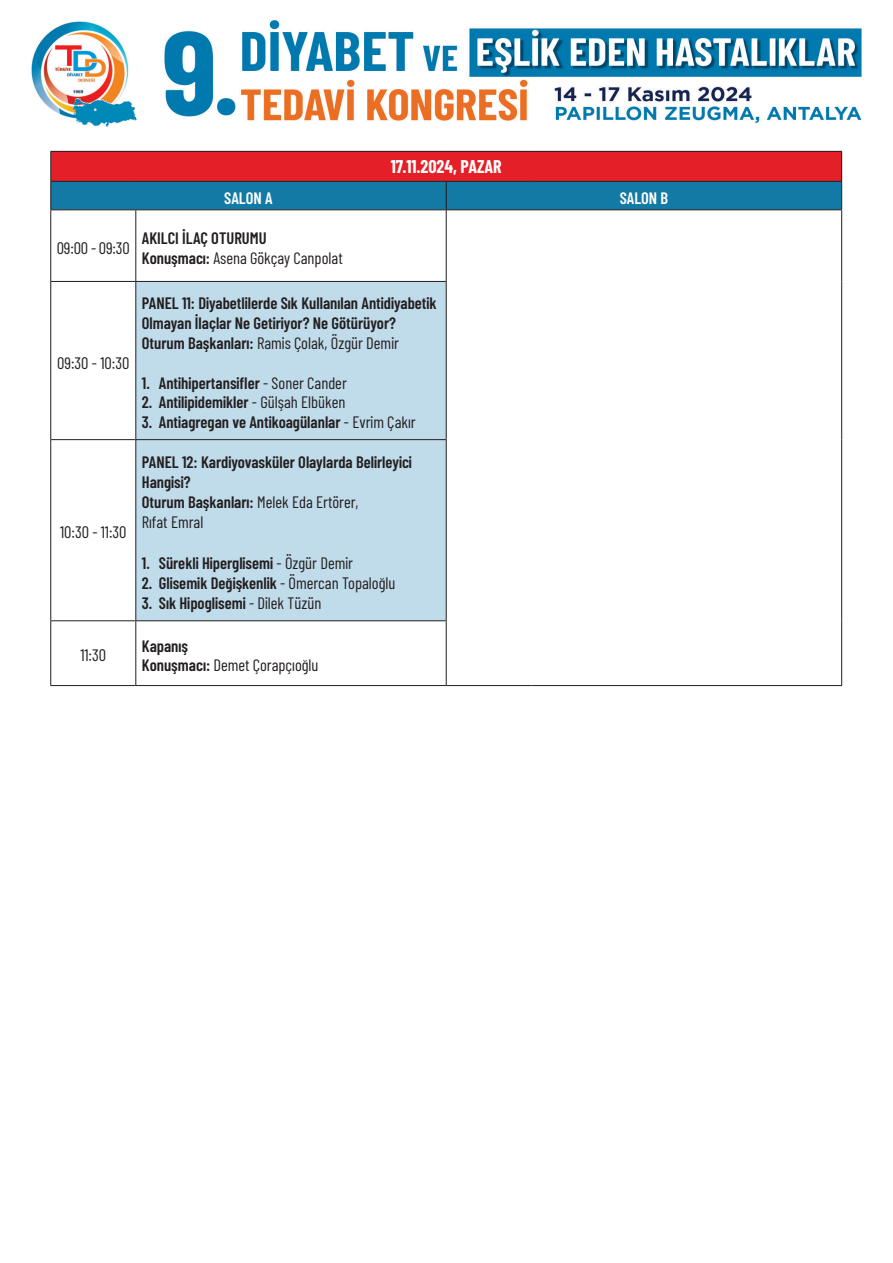
<style>
.page{position:relative;width:893px;height:1263px;background:#fff}
.page>*{position:absolute;margin:0;border:0;box-sizing:border-box;transform-origin:0 0}
.t1{font:700 18px "Barlow Condensed";color:#fff}
.t2{font:600 16.5px/19.8px "Barlow Condensed";color:#231f20}
.t3{font:16.5px "Barlow Condensed";color:#231f20}
.t4{font:600 16.5px "Barlow Condensed";color:#fff}
.s1{font-weight:400}
</style>
<div class="page">
<img style="left:31px;top:20px;width:831px;height:131px">
<svg style="left:51px;top:210px;width:395px;height:475px"></svg>
<div style="left:136px;top:282px;width:310px;height:338px;background:#c0dbea"></div>
<hr style="left:50px;top:151px;width:86px;height:1px;background:#231f20">
<hr style="left:136px;top:151px;width:310px;height:1px;background:#231f20">
<hr style="left:446px;top:151px;width:85px;height:1px;background:#231f20">
<hr style="left:531px;top:151px;width:311px;height:1px;background:#231f20">
<svg style="left:50px;top:152px;width:792px;height:57px;background:#7c4961"></svg>
<hr style="left:50px;top:209px;width:86px;height:1px;background:#231f20">
<hr style="left:50px;top:210px;width:1px;height:71px;background:#231f20">
<hr style="left:136px;top:209px;width:310px;height:1px;background:#231f20">
<hr style="left:135px;top:210px;width:1px;height:71px;background:#231f20">
<hr style="left:446px;top:209px;width:85px;height:1px;background:#231f20">
<hr style="left:446px;top:210px;width:1px;height:71px;background:#231f20">
<hr style="left:531px;top:209px;width:311px;height:1px;background:#231f20">
<hr style="left:841px;top:210px;width:1px;height:71px;background:#231f20">
<hr style="left:841px;top:281px;width:1px;height:159px;background:#231f20">
<hr style="left:841px;top:440px;width:1px;height:181px;background:#231f20">
<hr style="left:841px;top:621px;width:1px;height:64px;background:#231f20">
<hr style="left:446px;top:685px;width:85px;height:1px;background:#231f20">
<hr style="left:531px;top:685px;width:311px;height:1px;background:#231f20">
<hr style="left:50px;top:281px;width:86px;height:1px;background:#231f20">
<hr style="left:50px;top:282px;width:1px;height:157px;background:#231f20">
<hr style="left:50px;top:439px;width:86px;height:1px;background:#231f20">
<hr style="left:50px;top:440px;width:1px;height:180px;background:#231f20">
<hr style="left:50px;top:620px;width:86px;height:1px;background:#231f20">
<hr style="left:50px;top:621px;width:1px;height:64px;background:#231f20">
<hr style="left:135px;top:621px;width:1px;height:64px;background:#231f20">
<hr style="left:446px;top:621px;width:1px;height:64px;background:#231f20">
<hr style="left:50px;top:685px;width:86px;height:1px;background:#231f20">
<hr style="left:136px;top:685px;width:310px;height:1px;background:#231f20">
<hr style="left:136px;top:281px;width:311px;height:1px;background:#231f20">
<hr style="left:135px;top:282px;width:1px;height:157px;background:#231f20">
<hr style="left:446px;top:282px;width:1px;height:157px;background:#231f20">
<hr style="left:136px;top:439px;width:311px;height:1px;background:#231f20">
<hr style="left:135px;top:440px;width:1px;height:180px;background:#231f20">
<hr style="left:446px;top:440px;width:1px;height:180px;background:#231f20">
<hr style="left:136px;top:620px;width:311px;height:1px;background:#231f20">
<p class="t1" style="left:391px;top:154px;width:112px">17.11.2024, PAZAR</p>
<p class="t3" style="left:57px;top:236px;width:75px">09:00 - 09:30</p>
<p class="t3" style="left:57px;top:351px;width:74px">09:30 - 10:30</p>
<p class="t3" style="left:60px;top:521px;width:68px">10:30 - 11:30</p>
<p class="t4" style="left:224px;top:186px;width:50px">SALON A</p>
<p class="t4" style="left:620px;top:186px;width:50px">SALON B</p>
<p class="t2" style="left:142px;top:227px;width:202px">AKILCI İLAÇ OTURUMU<br>Konuşmacı: <span class="s1">Asena Gökçay Canpolat</span></p>
<p class="t2" style="left:142px;top:292px;width:296px">PANEL 11: Diyabetlilerde Sık Kullanılan Antidiyabetik<br>Olmayan İlaçlar Ne Getiriyor? Ne Götürüyor?<br>Oturum Başkanları: <span class="s1">Ramis Çolak, Özgür Demir</span></p>
<p class="t2" style="left:142px;top:372px;width:207px">1. Antihipertansifler <span class="s1">- Soner Cander</span></p>
<p class="t2" style="left:142px;top:391px;width:205px">2. Antilipidemikler <span class="s1">- Gülşah Elbüken</span></p>
<p class="t2" style="left:142px;top:411px;width:275px">3. Antiagregan ve Antikoagülanlar <span class="s1">- Evrim Çakır</span></p>
<p class="t2" style="left:142px;top:451px;width:272px">PANEL 12: Kardiyovasküler Olaylarda Belirleyici<br>Hangisi?<br>Oturum Başkanları: <span class="s1">Melek Eda Ertörer,<br>Rıfat Emral</span></p>
<p class="t2" style="left:142px;top:552px;width:213px">1. Sürekli Hiperglisemi <span class="s1">- Özgür Demir</span></p>
<p class="t2" style="left:142px;top:572px;width:255px">2. Glisemik Değişkenlik <span class="s1">- Ömercan Topaloğlu</span></p>
<p class="t2" style="left:142px;top:592px;width:181px">3. Sık Hipoglisemi <span class="s1">- Dilek Tüzün</span></p>
<p class="t3" style="left:80px;top:644px;width:27px">11:30</p>
<p class="t2" style="left:142px;top:635px;width:178px">Kapanış<br>Konuşmacı: <span class="s1">Demet Çorapçıoğlu</span></p>
</div>
